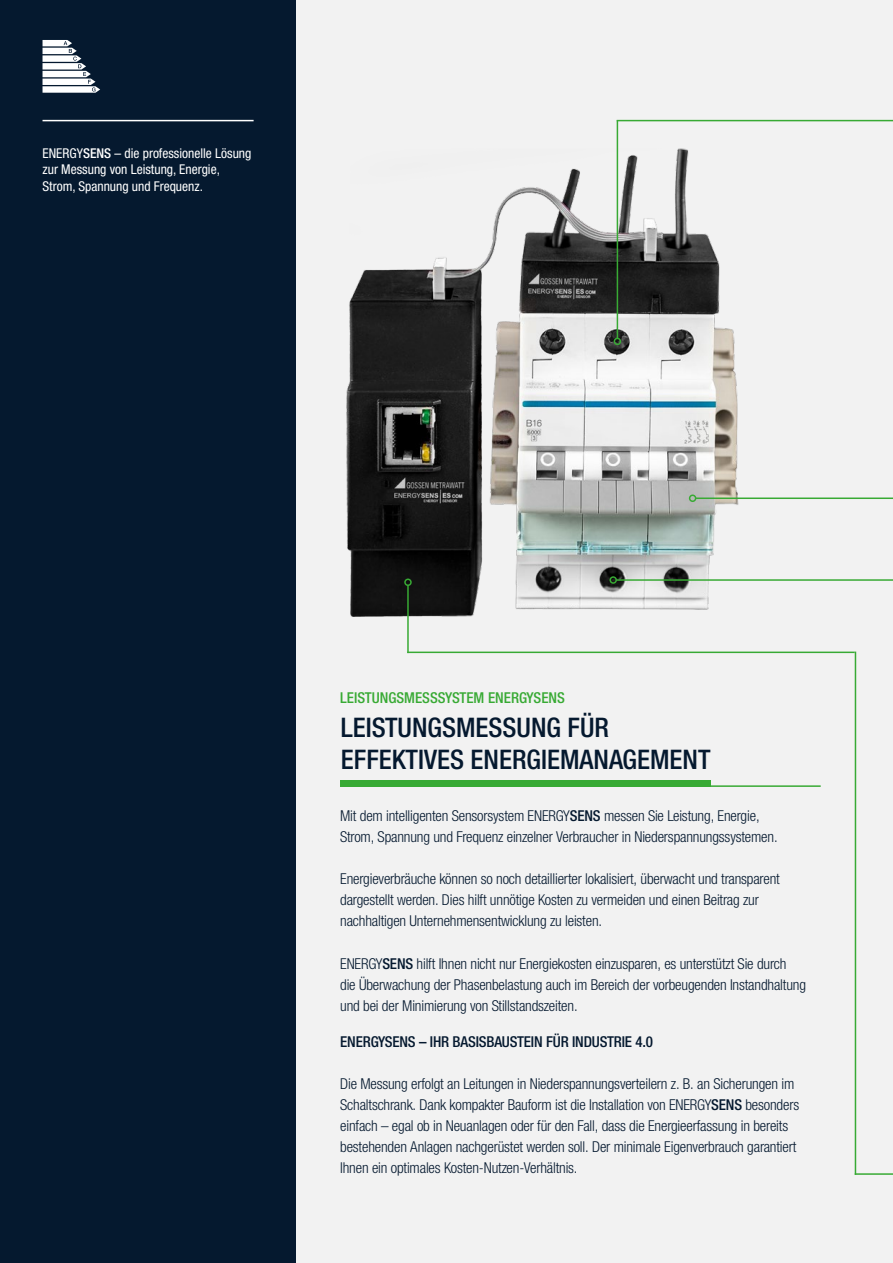
<style>
.page{position:relative;width:893px;height:1263px;background:#fff}
.page>*{position:absolute;margin:0;border:0;box-sizing:border-box;transform-origin:0 0}
.t1{font:500 condensed 27px/32.4px "Helvetica Neue LTW1 G";color:#05192f}
.t2{font:300 condensed 15px/21px "Helvetica Neue LTW1 G";letter-spacing:-.01em;color:#05192f}
.t3{font:500 condensed 15px "Helvetica Neue LTW1 G";letter-spacing:-.01em;color:#05192f}
.t4{font:500 condensed 15px "Helvetica Neue LTW1 G";color:#38aa34}
.t5{font:condensed 13.5px/16.2px "Helvetica Neue LTW1 G";color:#fff}
.s1{font-weight:500}
</style>
<div class="page">
<div style="left:296px;top:0;width:597px;height:1263px;background:#f2f2f2"></div>
<div style="left:0;top:0;width:296px;height:1263px;background:#05192f"></div>
<hr style="left:43px;top:120px;width:211px;height:1px;background:#fff">
<div style="left:340px;top:780px;width:371px;height:7px;background:#38aa34"></div>
<hr style="left:340px;top:785px;width:481px;height:2px;background:#38aa34">
<svg style="left:43px;top:40px;width:57px;height:53px"></svg>
<hr style="left:617px;top:120px;width:276px;height:1px;background:#38aa34">
<hr style="left:855px;top:1173px;width:38px;height:2px;background:#38aa34">
<hr style="left:407px;top:652px;width:448px;height:1px;background:#38aa34">
<hr style="left:855px;top:652px;width:1px;height:523px;background:#38aa34">
<img style="left:346px;top:149px;width:393px;height:468px">
<hr style="left:617px;top:120px;width:1px;height:218px;background:#38aa34">
<div style="left:614px;top:338px;width:7px;height:7px;border:2px solid #38aa34;border-radius:50%"></div>
<hr style="left:616px;top:579px;width:277px;height:2px;background:#38aa34">
<div style="left:609px;top:576px;width:8px;height:8px;border:2px solid #38aa34;border-radius:50%"></div>
<hr style="left:696px;top:497px;width:197px;height:2px;background:#38aa34">
<div style="left:689px;top:494px;width:7px;height:8px;border:2px solid #38aa34;border-radius:50%"></div>
<hr style="left:407px;top:585px;width:2px;height:68px;background:#38aa34">
<div style="left:404px;top:578px;width:8px;height:8px;border:2px solid #38aa34;border-radius:50%"></div>
<p class="t5" style="left:43px;top:145px;width:210px">ENERGY<span class="s1">SENS</span> – die professionelle Lösung zur Messung von Leistung, Energie,<br>Strom, Spannung und Frequenz.</p>
<p class="t4" style="left:340px;top:689px;width:226px">LEISTUNGSMESSSYSTEM ENERGYSENS</p>
<h1 class="t1" style="left:341px;top:711px;width:371px">LEISTUNGSMESSUNG FÜR<br>EFFEKTIVES ENERGIEMANAGEMENT</h1>
<p class="t2" style="left:340px;top:805px;width:439px">Mit dem intelligenten Sensorsystem ENERGY<span class="s1">SENS</span> messen Sie Leistung, Energie,<br>Strom, Spannung und Frequenz einzelner Verbraucher in Niederspannungssystemen.</p>
<p class="t2" style="left:340px;top:869px;width:441px">Energieverbräuche können so noch detaillierter lokalisiert, überwacht und transparent dargestellt werden. Dies hilft unnötige Kosten zu vermeiden und einen Beitrag zur nachhaltigen Unternehmensentwicklung zu leisten.</p>
<p class="t2" style="left:340px;top:953px;width:467px">ENERGY<span class="s1">SENS</span> hilft Ihnen nicht nur Energiekosten einzusparen, es unterstützt Sie durch<br>die Überwachung der Phasenbelastung auch im Bereich der vorbeugenden Instandhaltung und bei der Minimierung von Stillstandszeiten.</p>
<p class="t3" style="left:340px;top:1033px;width:314px">ENERGYSENS – IHR BASISBAUSTEIN FÜR INDUSTRIE 4.0</p>
<p class="t2" style="left:340px;top:1073px;width:460px">Die Messung erfolgt an Leitungen in Niederspannungsverteilern z. B. an Sicherungen im Schaltschrank. Dank kompakter Bauform ist die Installation von ENERGY<span class="s1">SENS</span> besonders einfach – egal ob in Neuanlagen oder für den Fall, dass die Energieerfassung in bereits bestehenden Anlagen nachgerüstet werden soll. Der minimale Eigenverbrauch garantiert Ihnen ein optimales Kosten-Nutzen-Verhältnis.</p>
</div>
